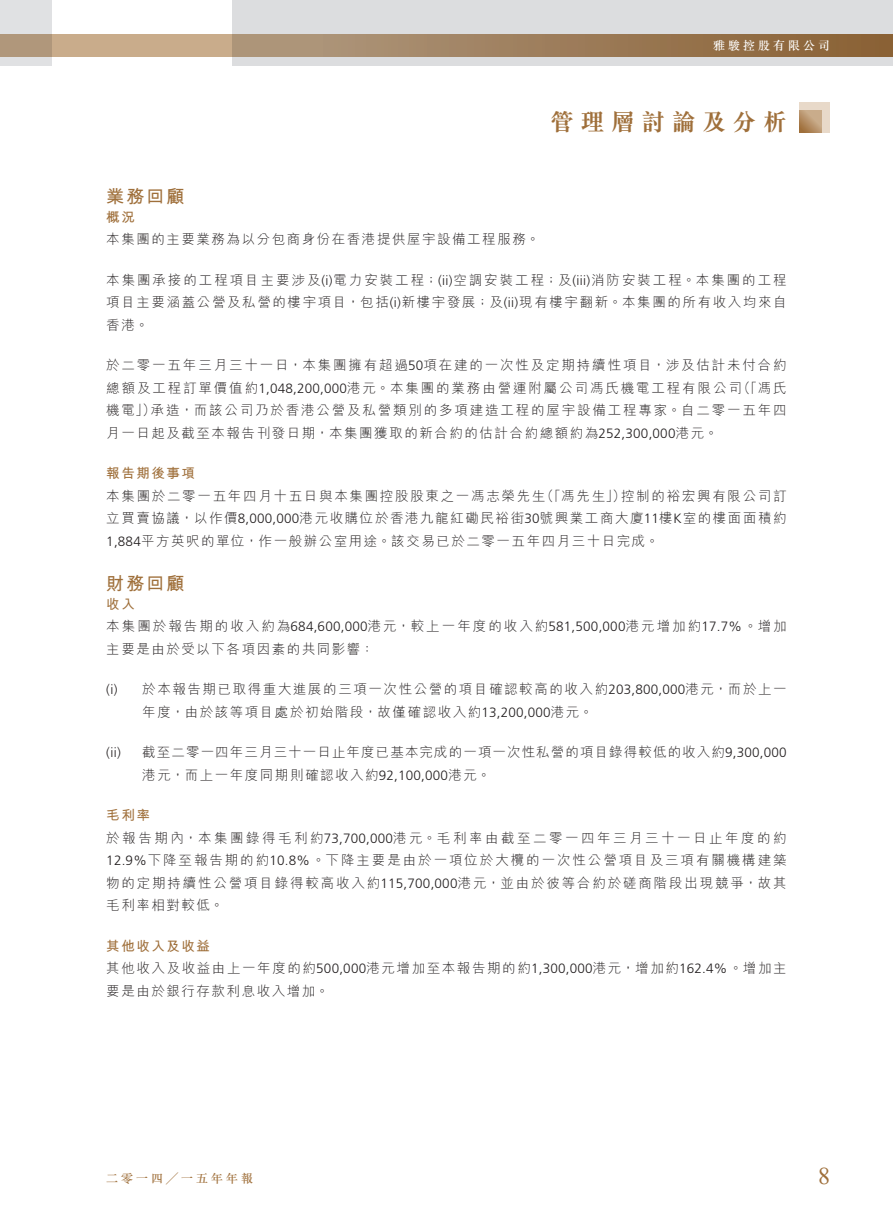
<style>
.page{position:relative;width:893px;height:1212px;background:#fff}
.page>*{position:absolute;margin:0;border:0;box-sizing:border-box;transform-origin:0 0}
.t1{font:700 24px "M Sung HK";letter-spacing:.265em;color:#9f6f3a}
.t2{font:24px "Times New Roman";color:#9f6f3a}
._03_H1{font:700 18px "M Hei HK";letter-spacing:.115em;color:#9f6f3a}
._11_P0{font:300 13.5px/22.5px "M Hei HK";letter-spacing:.12em;color:#231f20}
._07_IN0{font:300 13.5px "M Hei HK";letter-spacing:.115em;color:#231f20}
._11_P0-2{font:300 13.5px/22.5px "M Hei HK";letter-spacing:.15em;color:#231f20}
._07_IN0-2{font:300 13.5px "M Hei HK";letter-spacing:.08em;color:#231f20}
._04___H2{font:700 13.5px "M Hei HK";letter-spacing:.115em;color:#9f6f3a}
._07_IN0-3{font:300 13.5px "Frutiger LT Std";color:#231f20}
.t3{font:500 12px "M Sung HK";letter-spacing:.25em;color:#9f6f3a}
.t4{font:500 12px "M Sung HK";letter-spacing:.25em;color:#fff}
.s1{font-family:"Frutiger LT Std"}
</style>
<div class="page">
<div style="left:232px;top:0;width:661px;height:66px;background:#dcdddf"></div>
<div style="left:0;top:34px;width:893px;height:22px;background:linear-gradient(to right,#cdb69b,#845d34)"></div>
<svg style="left:0;top:0;width:51px;height:66px;background:#cfc7be"></svg>
<div style="left:800px;top:102px;width:30px;height:30px;background:#e8d9c9"></div>
<svg style="left:800px;top:111px;width:21px;height:21px"></svg>
<p class="t4" style="left:713px;top:38px;width:118px">雅駿控股有限公司</p>
<h1 class="t1" style="left:550px;top:106px;width:238px">管理層討論及分析</h1>
<p class="_03_H1" style="left:106px;top:183px;width:80px">業務回顧</p>
<p class="_04___H2" style="left:106px;top:207px;width:30px">概況</p>
<p class="_11_P0" style="left:106px;top:227px;width:435px">本集團的主要業務為以分包商身份在香港提供屋宇設備工程服務。</p>
<p class="_11_P0" style="left:106px;top:268px;width:682px;text-align:justify">本集團承接的工程項目主要涉及 <span class="s1">)i(</span> 電力安裝工程；<span class="s1">( )i i</span> 空調安裝工程；及<span class="s1">(iii)</span>消防安裝工程。本集團的工程項目主要涵蓋公營及私營的樓宇項目，包括 <span class="s1">)i(</span> 新樓宇發展；及 <span class="s1">)i i(</span> 現有樓宇翻新。本集團的所有收入均來自香港。</p>
<p class="_11_P0" style="left:106px;top:353px;width:682px;text-align:right">於二零一五年三月三十一日，本集團擁有超過<span class="s1">50</span>項在建的一次性及定期持續性項目，涉及估計未付合約（「馮氏</p>
<p class="_11_P0" style="left:151px;top:376px;width:637px;text-indent:-45px">總額及工程訂單價值約<span class="s1">1,048,200,000</span>港元。本集團的業務由營運附屬公司馮氏機電工程有限公司<br>承造，而該公司乃於香港公營及私營類別的多項建造工程的屋宇設備工程專家。自二零一五年四</p>
<p class="_11_P0" style="left:106px;top:398px;width:613px">機電」）<br>月一日起及截至本報告刊發日期，本集團獲取的新合約的估計合約總額約為<span class="s1">252,300,000</span>港元。</p>
<p class="_04___H2" style="left:106px;top:463px;width:90px">報告期後事項</p>
<p class="_11_P0" style="left:621px;top:484px;width:167px">控制的裕宏興有限公司訂</p>
<p class="_11_P0" style="left:541px;top:484px;width:87px">（「馮先生」）</p>
<p class="_11_P0" style="left:106px;top:484px;width:682px">本集團於二零一五年四月十五日與本集團控股股東之一馮志榮先生<br>立買賣協議，以作價<span class="s1">8,000,000</span>港元收購位於香港九龍紅磡民裕街<span class="s1">30</span>號興業工商大廈<span class="s1">11</span>樓<span class="s1">K</span>室的樓面面積約<br><span class="s1">1,884</span>平方英呎的單位，作一般辦公室用途。該交易已於二零一五年四月三十日完成。</p>
<p class="_03_H1" style="left:106px;top:570px;width:80px">財務回顧</p>
<p class="_04___H2" style="left:106px;top:594px;width:30px">收入</p>
<p class="_11_P0-2" style="left:106px;top:614px;width:682px">本集團於報告期的收入約為<span class="s1">684,600,000</span>港元，較上一年度的收入約<span class="s1">581,500,000</span>港元增加約<span class="s1">17.7%</span>。增加主要是由於受以下各項因素的共同影響：</p>
<p class="_07_IN0" style="left:142px;top:680px;width:646px">於本報告期已取得重大進展的三項一次性公營的項目確認較高的收入約<span class="s1">203,800,000</span>港元，而於上一</p>
<p class="_07_IN0-3" style="left:106px;top:682px;width:13px">) i(</p>
<p class="_07_IN0-3" style="left:106px;top:745px;width:16px">i i( )</p>
<p class="_07_IN0" style="left:142px;top:702px;width:452px">年度，由於該等項目處於初始階段，故僅確認收入約<span class="s1">13,200,000</span>港元。</p>
<p class="_07_IN0-2" style="left:142px;top:743px;width:646px">截至二零一四年三月三十一日止年度已基本完成的一項一次性私營的項目錄得較低的收入約<span class="s1">9,300,000</span></p>
<p class="_07_IN0" style="left:142px;top:765px;width:350px">港元，而上一年度同期則確認收入約<span class="s1">92,100,000</span>港元。</p>
<p class="_04___H2" style="left:106px;top:805px;width:45px">毛利率</p>
<p class="_11_P0" style="left:106px;top:826px;width:682px;text-align:justify">於報告期內，本集團錄得毛利約<span class="s1">73,700,000</span>港元。毛利率由截至二零一四年三月三十一日止年度的約<span class="s1">12.9%</span>下降至報告期的約<span class="s1">10.8%</span>。下降主要是由於一項位於大欖的一次性公營項目及三項有關機構建築物的定期持續性公營項目錄得較高收入約<span class="s1">115,700,000</span>港元，並由於彼等合約於磋商階段出現競爭，故其毛利率相對較低。</p>
<p class="_04___H2" style="left:106px;top:936px;width:105px">其他收入及收益</p>
<p class="_11_P0" style="left:106px;top:956px;width:682px">其他收入及收益由上一年度的約<span class="s1">500,000</span>港元增加至本報告期的約<span class="s1">1,300,000</span>港元，增加約<span class="s1">162.4%</span>。增加主要是由於銀行存款利息收入增加。</p>
<p class="t3" style="left:106px;top:1170px;width:148px">二零一四╱一五年年報</p>
<p class="t2" style="left:818px;top:1159px;width:13px">8</p>
</div>
